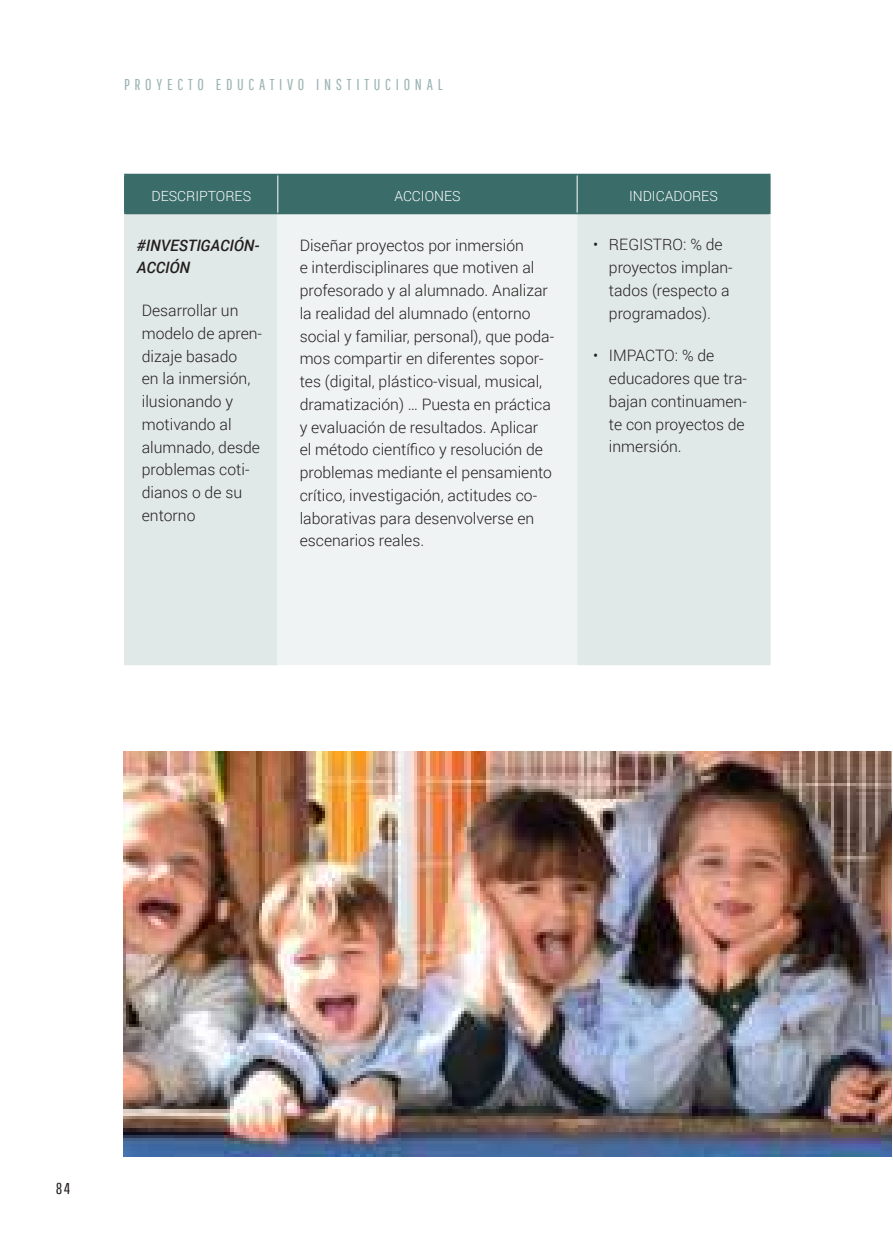
<style>
.page{position:relative;width:893px;height:1241px;background:#fff}
.page>*{position:absolute;margin:0;border:0;box-sizing:border-box;transform-origin:0 0}
.t1{font:300 15.75px/22.8px "Roboto";color:#241f1f}
.t2{font:15.75px "Pathway Gothic One";letter-spacing:.3em;color:#9db5b4}
.t3{font:italic 500 15.75px/22.8px "Roboto";color:#241f1f}
.t4{font:15.75px "Pathway Gothic One";color:#241f1f}
.t5{font:300 14px "Roboto";color:#fff}
</style>
<div class="page">
<div style="left:126px;top:175px;width:643px;height:37px;background:#3a6c69"></div>
<div style="left:126px;top:214px;width:643px;height:451px;background:#e1e9e8"></div>
<div style="left:278px;top:213px;width:299px;height:452px;background:#eff3f3"></div>
<hr style="left:124px;top:174px;width:154px;height:1px;background:#3a6c69">
<hr style="left:124px;top:175px;width:2px;height:37px;background:#3a6c69">
<hr style="left:278px;top:174px;width:299px;height:1px;background:#3a6c69">
<hr style="left:577px;top:174px;width:194px;height:1px;background:#3a6c69">
<hr style="left:769px;top:175px;width:2px;height:37px;background:#3a6c69">
<hr style="left:124px;top:212px;width:154px;height:2px;background:#3a6c69">
<hr style="left:278px;top:212px;width:299px;height:2px;background:#3a6c69">
<hr style="left:577px;top:212px;width:194px;height:2px;background:#3a6c69">
<hr style="left:277px;top:175px;width:1px;height:37px;background:#fff">
<hr style="left:577px;top:175px;width:1px;height:37px;background:#fff">
<hr style="left:124px;top:214px;width:2px;height:451px;background:#e1e9e8">
<hr style="left:769px;top:214px;width:2px;height:451px;background:#e1e9e8">
<img style="left:124px;top:751px;width:767px;height:405px">
<p class="t2" style="left:124px;top:75px;width:320px">PROYECTO EDUCATIVO INSTITUCIONAL</p>
<p class="t5" style="left:152px;top:187px;width:101px">DESCRIPTORES</p>
<p class="t5" style="left:394px;top:187px;width:68px">ACCIONES</p>
<p class="t5" style="left:629px;top:187px;width:90px">INDICADORES</p>
<p class="t3" style="left:137px;top:234px;width:123px">#INVESTIGACIÓN-<br>ACCIÓN</p>
<p class="t1" style="left:142px;top:300px;width:122px">Desarrollar un modelo de apren&shy;dizaje basado<br>en la inmersión, ilusionando y motivando al alumnado, desde problemas coti&shy;dianos o de su entorno</p>
<p class="t1" style="left:300px;top:233px;width:256px">Diseñar proyectos por inmersión<br>e interdisciplinares que motiven al profesorado y al alumnado. Analizar la realidad del alumnado (entorno social y familiar, personal), que poda&shy;mos compartir en diferentes sopor&shy;tes (digital, plástico-visual, musical, dramatización) … Puesta en práctica y evaluación de resultados. Aplicar<br>el método científico y resolución de problemas mediante el pensamiento crítico, investigación, actitudes co&shy;laborativas para desenvolverse en escenarios reales.</p>
<p class="t1" style="left:609px;top:235px;width:125px;text-indent:-16px">• REGISTRO: % de proyectos implan&shy;tados (respecto a programados).</p>
<p class="t1" style="left:609px;top:345px;width:140px;text-indent:-16px">• IMPACTO: % de educadores que tra&shy;bajan continuamen&shy;te con proyectos de inmersión.</p>
<p class="t4" style="left:56px;top:1179px;width:16px">84</p>
</div>
